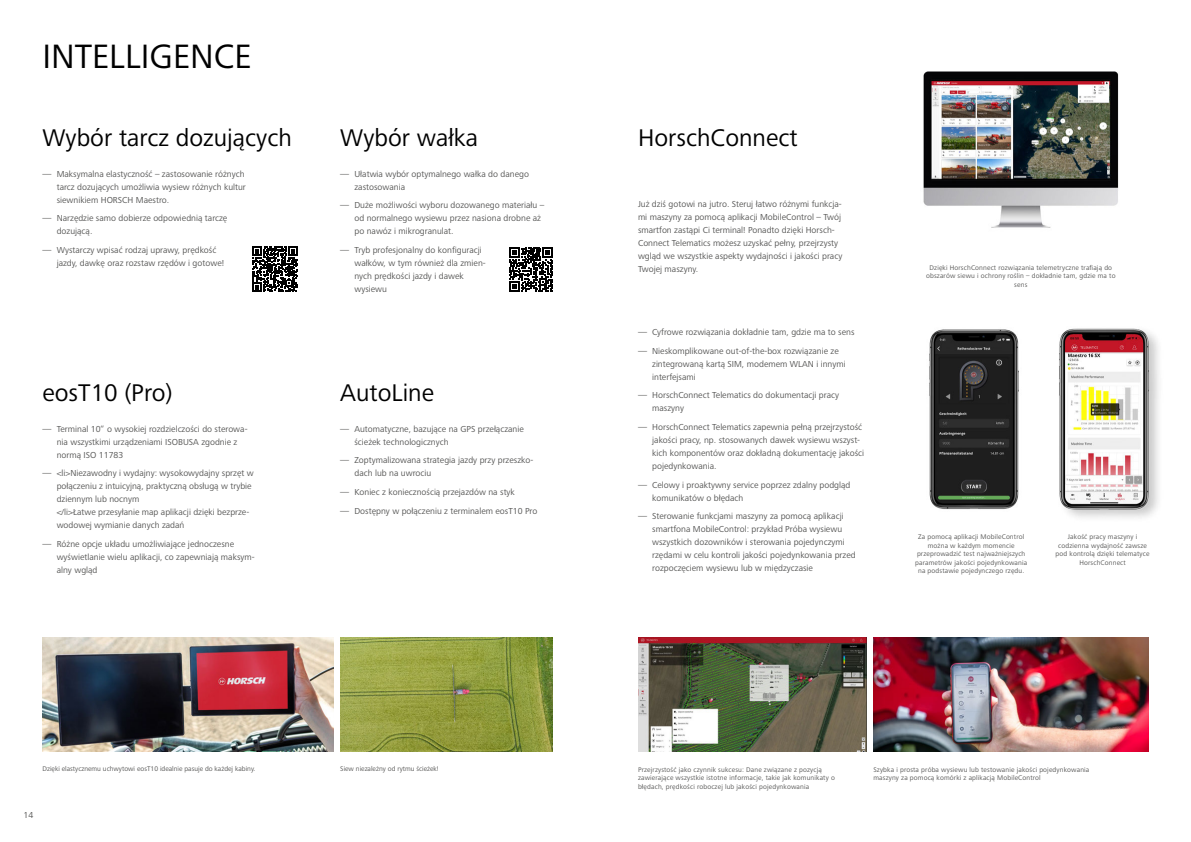
<style>
.page{position:relative;width:1191px;height:842px;background:#fff}
.page>*{position:absolute;margin:0;border:0;box-sizing:border-box;transform-origin:0 0}
.A_HEAD{font:35px "Frutiger Next LTW1 G";color:#000}
.Head_Zusatzausstattung{font:25px "Frutiger Next LTW1 G";color:#000}
.t1{font:9px/13px "Frutiger Next LTW1 G";color:#575756}
.t2{font:7px/8.5px "Frutiger Next LTW1 G";letter-spacing:.02em;color:#575756;text-align:center}
.t3{font:7px "Frutiger Next LTW1 G";color:#575756}
</style>
<div class="page">
<img style="left:340px;top:638px;width:213px;height:113px">
<img style="left:1059px;top:328px;width:100px;height:190px">
<img style="left:929px;top:329px;width:90px;height:181px">
<img style="left:923px;top:71px;width:196px;height:157px">
<img style="left:873px;top:638px;width:275px;height:113px">
<img style="left:638px;top:638px;width:228px;height:113px">
<img style="left:43px;top:638px;width:290px;height:113px">
<svg style="left:509px;top:247px;width:44px;height:45px"></svg>
<svg style="left:252px;top:246px;width:46px;height:46px"></svg>
<p class="A_HEAD" style="left:43px;top:36px;width:210px">INTELLIGENCE</p>
<p class="Head_Zusatzausstattung" style="left:43px;top:123px;width:251px">Wybór tarcz dozujących</p>
<p class="Head_Zusatzausstattung" style="left:340px;top:123px;width:139px">Wybór wałka</p>
<p class="t1" style="left:57px;top:167px;width:191px;text-indent:-14px">― Maksymalna elastyczność – zastosowanie różnych tarcz dozujących umożliwia wysiew różnych kultur siewnikiem HORSCH Maestro.</p>
<p class="t1" style="left:57px;top:212px;width:172px;text-indent:-14px">― Narzędzie samo dobierze odpowiednią tarczę dozującą.</p>
<p class="t1" style="left:57px;top:244px;width:169px;text-indent:-14px">― Wystarczy wpisać rodzaj uprawy, prędkość jazdy, dawkę oraz rozstaw rzędów i gotowe!</p>
<p class="Head_Zusatzausstattung" style="left:43px;top:378px;width:131px">eosT10 (Pro)</p>
<p class="t1" style="left:57px;top:422px;width:192px;text-indent:-14px">― Terminal 10“ o wysokiej rozdzielczości do sterowa&shy;nia wszystkimi urządzeniami ISOBUSA zgodnie z normą ISO 11783</p>
<p class="t1" style="left:57px;top:467px;width:199px;text-indent:-14px">― &lt;li&gt;Niezawodny i wydajny: wysokowydajny sprzęt w połączeniu z intuicyjną, praktyczną obsługą w trybie dziennym lub nocnym<br>&lt;/li&gt;Łatwe przesyłanie map aplikacji dzięki bezprze&shy;wodowej wymianie danych zadań</p>
<p class="t1" style="left:57px;top:538px;width:199px;text-indent:-14px">― Różne opcje układu umożliwiające jednoczesne wyświetlanie wielu aplikacji, co zapewniają maksym&shy;alny wgląd</p>
<p class="t1" style="left:354px;top:167px;width:176px;text-indent:-14px">― Ułatwia wybór optymalnego wałka do danego zastosowania</p>
<p class="t1" style="left:354px;top:199px;width:191px;text-indent:-14px">― Duże możliwości wyboru dozowanego materiału – od normalnego wysiewu przez nasiona drobne aż po nawóz i mikrogranulat.</p>
<p class="t1" style="left:354px;top:244px;width:133px;text-indent:-14px">― Tryb profesjonalny do konfiguracji wałków, w tym również dla zmien&shy;nych prędkości jazdy i dawek wysiewu</p>
<p class="Head_Zusatzausstattung" style="left:340px;top:378px;width:95px">AutoLine</p>
<p class="t1" style="left:354px;top:422px;width:171px;text-indent:-14px">― Automatyczne, bazujące na GPS przełączanie ścieżek technologicznych</p>
<p class="t1" style="left:354px;top:454px;width:180px;text-indent:-14px">― Zoptymalizowana strategia jazdy przy przeszko&shy;dach lub na uwrociu</p>
<p class="t1" style="left:340px;top:486px;width:176px">― Koniec z koniecznością przejazdów na styk</p>
<p class="t1" style="left:340px;top:504px;width:199px">― Dostępny w połączeniu z terminalem eosT10 Pro</p>
<p class="t3" style="left:43px;top:764px;width:214px">Dzięki elastycznemu uchwytowi eosT10 idealnie pasuje do każdej kabiny.</p>
<p class="t1" style="left:23px;top:809px;width:11px">14</p>
<p class="t3" style="left:340px;top:764px;width:100px">Siew niezależny od rytmu ścieżek!</p>
<p class="Head_Zusatzausstattung" style="left:638px;top:123px;width:161px">HorschConnect</p>
<p class="t1" style="left:638px;top:198px;width:206px">Już dziś gotowi na jutro. Steruj łatwo różnymi funkcja&shy;mi maszyny za pomocą aplikacji MobileControl – Twój smartfon zastąpi Ci terminal! Ponadto dzięki Horsch-Connect Telematics możesz uzyskać pełny, przejrzysty wgląd we wszystkie aspekty wydajności i jakości pracy Twojej maszyny.</p>
<p class="t1" style="left:638px;top:326px;width:218px">― Cyfrowe rozwiązania dokładnie tam, gdzie ma to sens</p>
<p class="t1" style="left:652px;top:344px;width:195px;text-indent:-14px">― Nieskomplikowane out-of-the-box rozwiązanie ze zintegrowaną kartą SIM, modemem WLAN i innymi interfejsami</p>
<p class="t1" style="left:652px;top:389px;width:188px;text-indent:-14px">― HorschConnect Telematics do dokumentacji pracy maszyny</p>
<p class="t1" style="left:652px;top:421px;width:213px;text-indent:-14px">― HorschConnect Telematics zapewnia pełną przejrzystość jakości pracy, np. stosowanych dawek wysiewu wszyst&shy;kich komponentów oraz dokładną dokumentację jakości pojedynkowania.</p>
<p class="t1" style="left:652px;top:478px;width:200px;text-indent:-14px">― Celowy i proaktywny service poprzez zdalny podgląd komunikatów o błędach</p>
<p class="t1" style="left:652px;top:510px;width:205px;text-indent:-14px">― Sterowanie funkcjami maszyny za pomocą aplikacji smartfona MobileControl: przykład Próba wysiewu wszystkich dozowników i sterowania pojedynczymi rzędami w celu kontroli jakości pojedynkowania przed rozpoczęciem wysiewu lub w międzyczasie</p>
<p class="t2" style="left:926px;top:263px;width:191px">Dzięki HorschConnect rozwiązania telemetryczne trafiają do obszarów siewu i ochrony roślin – dokładnie tam, gdzie ma to sens</p>
<p class="t2" style="left:915px;top:533px;width:113px">Za pomocą aplikacji MobileControl można w każdym momencie przeprowadzić test najważniejszych parametrów jakości pojedynkowania na podstawie pojedynczego rzędu.</p>
<p class="t2" style="left:1055px;top:533px;width:95px">Jakość pracy maszyny i codzienna wydajność zawsze pod kontrolą dzięki telematyce<br>HorschConnect</p>
<p class="t2" style="left:638px;top:765px;width:198px;text-align:left">Przejrzystość jako czynnik sukcesu: Dane związane z pozycją zawierające wszystkie istotne informacje, takie jak komunikaty o błędach, prędkości roboczej lub jakości pojedynkowania</p>
<p class="t2" style="left:873px;top:765px;width:217px;text-align:left">Szybka i prosta próba wysiewu lub testowanie jakości pojedynkowania maszyny za pomocą komórki z aplikacją MobileControl</p>
</div>
